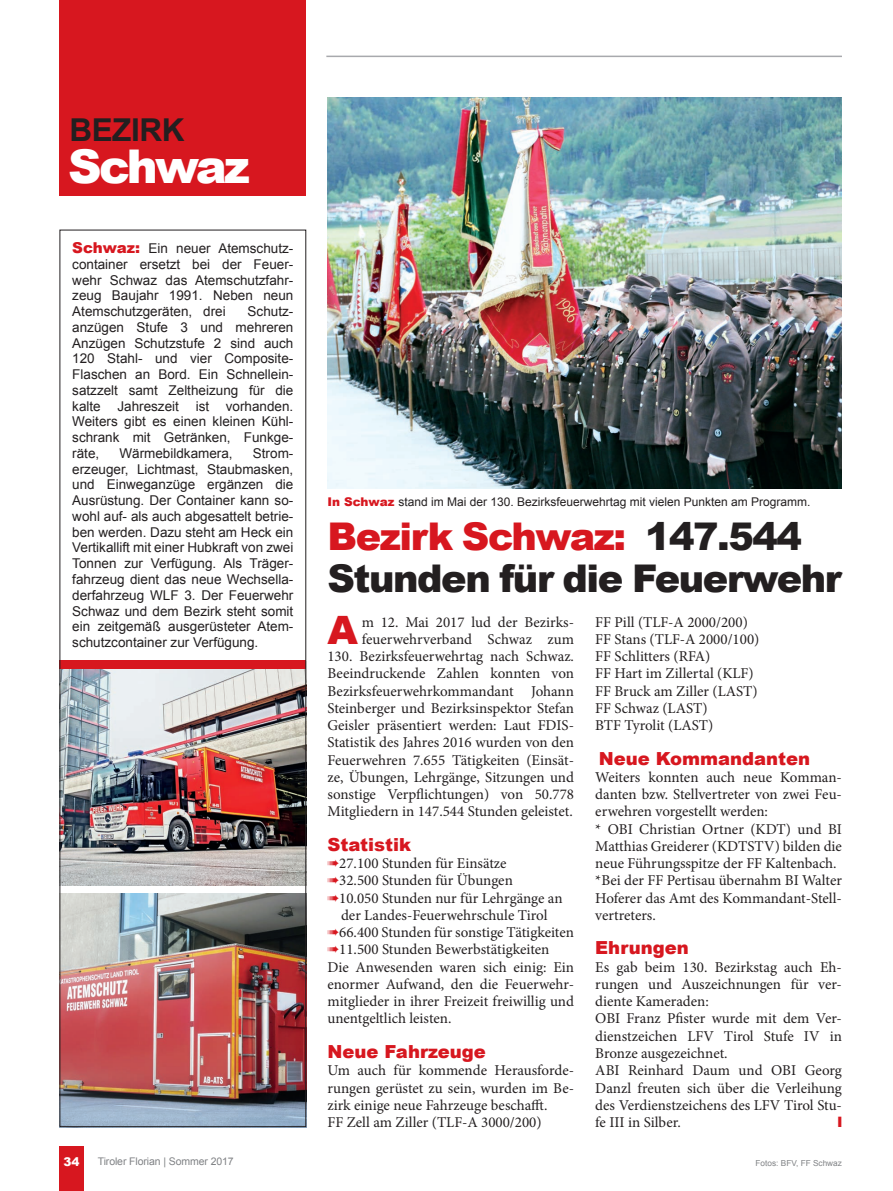
<style>
.page{position:relative;width:893px;height:1191px;background:#fff}
.page>*{position:absolute;margin:0;border:0;box-sizing:border-box;transform-origin:0 0}
.t1{font:900 46.5px "Arial";letter-spacing:-.055em;color:#fff}
.t2{font:900 39.15px "Arial";color:#d7171f}
.t3{font:900 38.25px/41.7px "Arial";letter-spacing:-.035em;color:#231f20}
.t4{font:700 31.5px "Arial";letter-spacing:-.015em;color:#231f20}
.t5{font:900 18px "Arial";color:#d7171f}
.t6{font:15px/17.2px "Minion Pro";color:#231f20}
.t7{font:13.5px/15.8px "Arial";color:#231f20;text-align:justify}
.t8{font:12px "Arial";color:#231f20}
.t9{font:900 12px "Arial";color:#fff}
.t10{font:10.5px "Arial";letter-spacing:-.01em;color:#808285}
.t11{font:8.25px "Arial";color:#808285}
.s1{font-weight:900;font-size:15px;color:#d7171f}
.s2{font-weight:900;color:#d7171f}
.s3{color:#d7171f}
</style>
<div class="page">
<div style="left:60px;top:1145px;width:24px;height:46px;background:#d7171f"></div>
<hr style="left:326px;top:56px;width:516px;height:1px;background:#a8a9ad">
<img style="left:327px;top:98px;width:515px;height:390px">
<img style="left:62px;top:669px;width:242px;height:216px">
<img style="left:62px;top:893px;width:242px;height:232px">
<div style="left:60px;top:660px;width:246px;height:9px;background:#d7171f"></div>
<div style="left:60px;top:230px;width:246px;height:897px;border:1px solid #231f20"></div>
<div style="left:60px;top:0;width:246px;height:195px;background:#d7171f"></div>
<h3 class="t4" style="left:69px;top:109px;width:117px">BEZIRK</h3>
<h1 class="t1" style="left:68px;top:133px;width:183px">Schwaz</h1>
<p class="t7" style="left:72px;top:240px;width:223px"><span class="s1">Schwaz:</span> Ein neuer Atemschutz&shy;container ersetzt bei der Feuer&shy;wehr Schwaz das Atemschutzfahr&shy;zeug Baujahr 1991. Neben neun Atemschutzgeräten, drei</p>
<p class="t7" style="left:72px;top:303px;width:223px;text-indent:175px">Schutz&shy;anzügen Stufe 3 und mehreren Anzügen Schutzstufe 2 sind auch 120 Stahl- und vier Composite-Flaschen an Bord. Ein Schnellein&shy;satzzelt samt Zeltheizung für die kalte Jahreszeit ist vorhanden.<br>Weiters gibt es einen kleinen Kühl&shy;schrank mit Getränken, Funkge&shy;räte,</p>
<p class="t7" style="left:72px;top:445px;width:223px;text-indent:181px">Strom&shy;erzeuger, Lichtmast, Staubmasken, und Einweganzüge ergänzen die Ausrüstung. Der Container kann so&shy;wohl auf- als auch abgesattelt betrie&shy;ben werden. Dazu steht am Heck ein Vertikallift mit einer Hubkraft von zwei Tonnen zur Verfügung. Als Träger&shy;fahrzeug dient das neue Wechsella&shy;derfahrzeug WLF 3. Der Feuerwehr Schwaz und dem Bezirk steht somit ein zeitgemäß ausgerüsteter Atem&shy;schutzcontainer zur Verfügung.</p>
<p class="t7" style="left:119px;top:445px;width:115px">Wärmebildkamera,</p>
<p class="t8" style="left:327px;top:494px;width:485px"><span class="s2">In Schwaz</span> stand im Mai der 130. Bezirksfeuerwehrtag mit vielen Punkten am Programm.</p>
<h3 class="t3" style="left:327px;top:514px;width:516px"><span class="s3">Bezirk Schwaz:</span> 147.544<br>Stunden für die Feuerwehr</h3>
<h2 class="t2" style="left:327px;top:601px;width:32px">A</h2>
<p class="t6" style="left:327px;top:613px;width:248px;text-align:right">m 12. Mai 2017 lud der Bezirks&shy;feuerwehrverband Schwaz zum<br>130. Bezirksfeuerwehrtag nach Schwaz.<br>Beeindruckende Zahlen konnten von Bezirksfeuerwehrkommandant Johann Steinberger und Bezirksinspektor Stefan Geisler präsentiert werden: Laut FDIS-Statistik des Jahres 2016 wurden von den Feuerwehren 7.655 Tätigkeiten (Einsät&shy;ze, Übungen, Lehrgänge, Sitzungen und sonstige Verpflichtungen) von 50.778<br>Mitgliedern in 147.544 Stunden geleistet.</p>
<p class="t5" style="left:327px;top:831px;width:85px">Statistik</p>
<p class="t6" style="left:327px;top:855px;width:181px"><span class="s3">➠</span>27.100 Stunden für Einsätze</p>
<p class="t6" style="left:327px;top:872px;width:187px"><span class="s3">➠</span>32.500 Stunden für Übungen</p>
<p class="t6" style="left:327px;top:889px;width:237px"><span class="s3">➠</span>10.050 Stunden nur für Lehrgänge an</p>
<p class="t6" style="left:341px;top:906px;width:208px">der Landes-Feuerwehrschule Tirol</p>
<p class="t6" style="left:327px;top:924px;width:248px"><span class="s3">➠</span>66.400 Stunden für sonstige Tätigkeiten</p>
<p class="t6" style="left:327px;top:941px;width:224px"><span class="s3">➠</span>11.500 Stunden Bewerbstätigkeiten</p>
<p class="t6" style="left:327px;top:958px;width:248px">Die Anwesenden waren sich einig: Ein</p>
<p class="t6" style="left:327px;top:975px;width:248px">enormer Aufwand, den die Feuerwehr-</p>
<p class="t6" style="left:327px;top:993px;width:248px">mitglieder in ihrer Freizeit freiwillig und</p>
<p class="t6" style="left:327px;top:1010px;width:126px">unentgeltlich leisten.</p>
<p class="t5" style="left:327px;top:1038px;width:160px">Neue Fahrzeuge</p>
<p class="t6" style="left:327px;top:1062px;width:248px">Um auch für kommende Herausforde&shy;rungen gerüstet zu sein, wurden im Be&shy;zirk einige neue Fahrzeuge beschafft.<br>FF Zell am Ziller (TLF-A 3000/200)</p>
<p class="t6" style="left:595px;top:613px;width:166px">FF Pill (TLF-A 2000/200)<br>FF Stans (TLF-A 2000/100)<br>FF Schlitters (RFA)<br>FF Hart im Zillertal (KLF)<br>FF Bruck am Ziller (LAST)<br>FF Schwaz (LAST)<br>BTF Tyrolit (LAST)</p>
<p class="t5" style="left:599px;top:745px;width:213px">Neue Kommandanten</p>
<p class="t6" style="left:595px;top:768px;width:248px">Weiters konnten auch neue Komman&shy;danten bzw. Stellvertreter von zwei Feu&shy;erwehren vorgestellt werden:<br>* OBI Christian Ortner (KDT) und BI Matthias Greiderer (KDTSTV) bilden die neue Führungsspitze der FF Kaltenbach. *Bei der FF Pertisau übernahm BI Walter Hoferer das Amt des Kommandant-Stell&shy;vertreters.</p>
<p class="t5" style="left:595px;top:935px;width:95px">Ehrungen</p>
<p class="t6" style="left:595px;top:958px;width:248px">Es gab beim 130. Bezirkstag auch Eh&shy;rungen und Auszeichnungen für ver&shy;diente Kameraden:<br>OBI Franz Pfister wurde mit dem Ver&shy;dienstzeichen LFV Tirol Stufe IV in<br>Bronze ausgezeichnet.<br>ABI Reinhard Daum und OBI Georg<br>Danzl freuten sich über die Verleihung des Verdienstzeichens des LFV Tirol Stu&shy;fe III in Silber.</p>
<p class="t9" style="left:64px;top:1152px;width:18px">34</p>
<p class="t10" style="left:98px;top:1154px;width:137px">Tiroler Florian | Sommer 2017</p>
<p class="t11" style="left:756px;top:1158px;width:88px">Fotos: BFV, FF Schwaz</p>
</div>
